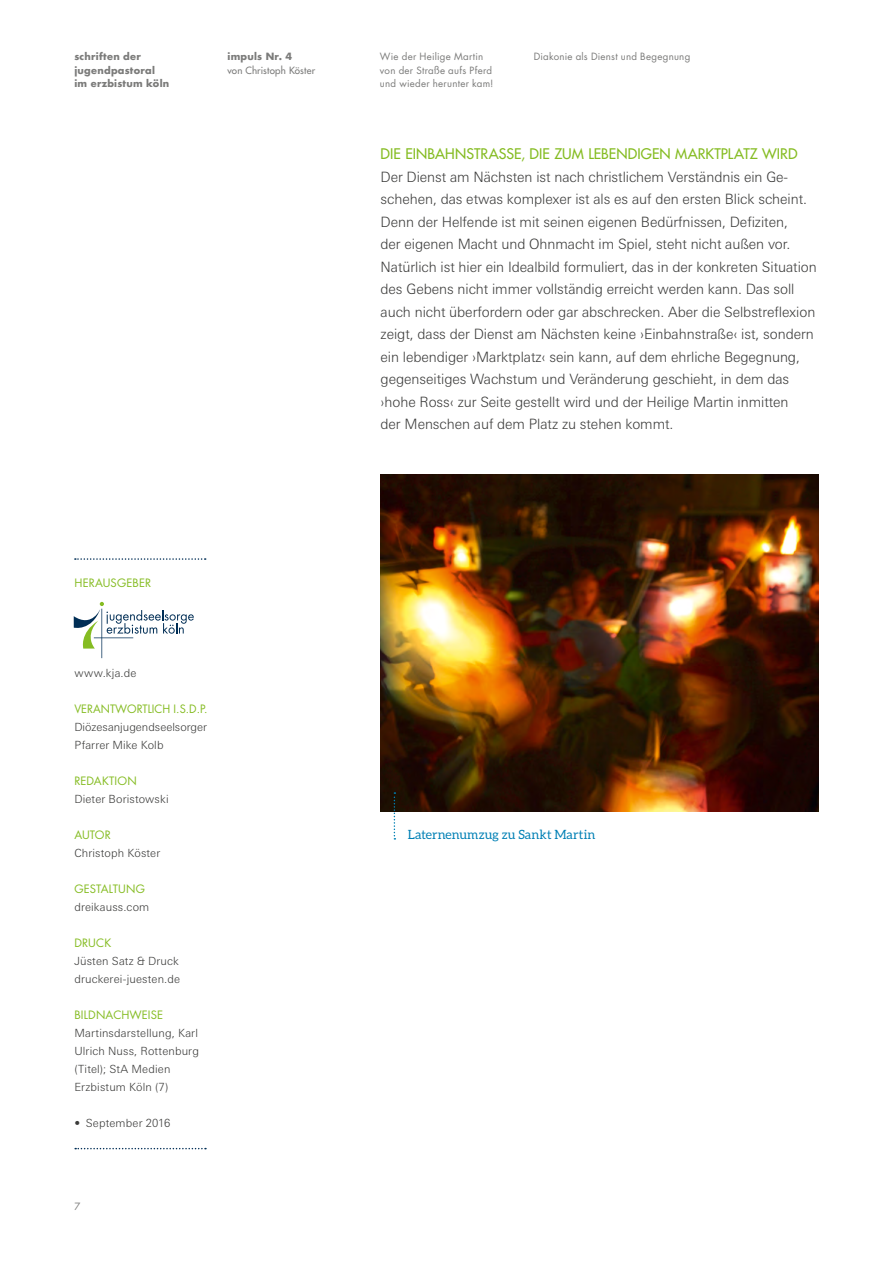
<style>
.page{position:relative;width:893px;height:1263px;background:#fff}
.page>*{position:absolute;margin:0;border:0;box-sizing:border-box;transform-origin:0 0}
.t1{font:300 14.25px/22.5px "Linotype Univers Basic";letter-spacing:-.005em;color:#3b3b3a}
.t2{font:14.25px "Futura";letter-spacing:.005em;color:#85bc22}
.t3{font:12.75px "Aleo";letter-spacing:.005em;color:#0080b5}
.t4{font:300 11.25px/18px "Linotype Univers Basic";letter-spacing:.01em;color:#3b3b3a}
.t5{font:11.25px "Futura";letter-spacing:.005em;color:#85bc22}
.t6{font:9.75px/13.5px "Futura";letter-spacing:.025em;color:#7b7b7a}
.t7{font:700 9.75px/13.5px "Futura";letter-spacing:.025em;color:#7b7b7a}
.t8{font:9.75px "Futura";letter-spacing:.01em;color:#7b7b7a}
</style>
<div class="page">
<img style="left:381px;top:474px;width:438px;height:338px">
<svg style="left:394px;top:792px;width:1px;height:47px"></svg>
<svg style="left:75px;top:558px;width:131px;height:2px"></svg>
<svg style="left:75px;top:1148px;width:131px;height:1px"></svg>
<svg style="left:74px;top:602px;width:120px;height:56px"></svg>
<p class="t7" style="left:74px;top:50px;width:96px">schriften der jugendpastoral im erzbistum köln</p>
<p class="t7" style="left:227px;top:50px;width:66px">impuls Nr. 4</p>
<p class="t8" style="left:227px;top:64px;width:89px">von Christoph Köster</p>
<p class="t5" style="left:74px;top:575px;width:78px">HERAUSGEBER</p>
<p class="t4" style="left:74px;top:664px;width:64px">www.kja.de</p>
<p class="t5" style="left:74px;top:701px;width:135px">VERANTWORTLICH I.S.D.P.</p>
<p class="t4" style="left:74px;top:718px;width:134px">Diözesanjugendseelsorger<br>Pfarrer Mike Kolb</p>
<p class="t5" style="left:74px;top:773px;width:64px">REDAKTION</p>
<p class="t4" style="left:74px;top:790px;width:96px">Dieter Boristowski</p>
<p class="t5" style="left:74px;top:827px;width:38px">AUTOR</p>
<p class="t4" style="left:74px;top:844px;width:87px">Christoph Köster</p>
<p class="t5" style="left:74px;top:881px;width:72px">GESTALTUNG</p>
<p class="t4" style="left:74px;top:898px;width:76px">dreikauss.com</p>
<p class="t5" style="left:74px;top:935px;width:38px">DRUCK</p>
<p class="t4" style="left:74px;top:952px;width:107px">Jüsten Satz &amp; Druck druckerei-juesten.de</p>
<p class="t5" style="left:74px;top:1007px;width:90px">BILDNACHWEISE</p>
<p class="t4" style="left:74px;top:1024px;width:126px">Martinsdarstellung, Karl<br>Ulrich Nuss, Rottenburg (Titel); StA Medien<br>Erzbistum Köln (7)</p>
<p class="t4" style="left:74px;top:1114px;width:98px">• September 2016</p>
<p class="t6" style="left:74px;top:1200px;width:8px">7</p>
<p class="t6" style="left:380px;top:50px;width:115px">Wie der Heilige Martin von der Straße aufs Pferd und wieder herunter kam!</p>
<p class="t6" style="left:534px;top:50px;width:158px">Diakonie als Dienst und Begegnung</p>
<p class="t2" style="left:381px;top:145px;width:418px">DIE EINBAHNSTRASSE, DIE ZUM LEBENDIGEN MARKTPLATZ WIRD</p>
<p class="t1" style="left:381px;top:165px;width:438px">Der Dienst am Nächsten ist nach christlichem Verständnis ein Ge-- schehen, das etwas komplexer ist als es auf den ersten Blick scheint.<br>Denn der Helfende ist mit seinen eigenen Bedürfnissen, Defiziten,<br>der eigenen Macht und Ohnmacht im Spiel, steht nicht außen vor.<br>Natürlich ist hier ein Idealbild formuliert, das in der konkreten Situation des Gebens nicht immer vollständig erreicht werden kann. Das soll auch nicht überfordern oder gar abschrecken. Aber die Selbstreflexion zeigt, dass der Dienst am Nächsten keine ›Einbahnstraße‹ ist, sondern ein lebendiger ›Marktplatz‹ sein kann, auf dem ehrliche Begegnung, gegenseitiges Wachstum und Veränderung geschieht, in dem das ›hohe Ross‹ zur Seite gestellt wird und der Heilige Martin inmitten<br>der Menschen auf dem Platz zu stehen kommt.</p>
<p class="t3" style="left:408px;top:827px;width:189px">Laternenumzug zu Sankt Martin</p>
</div>
